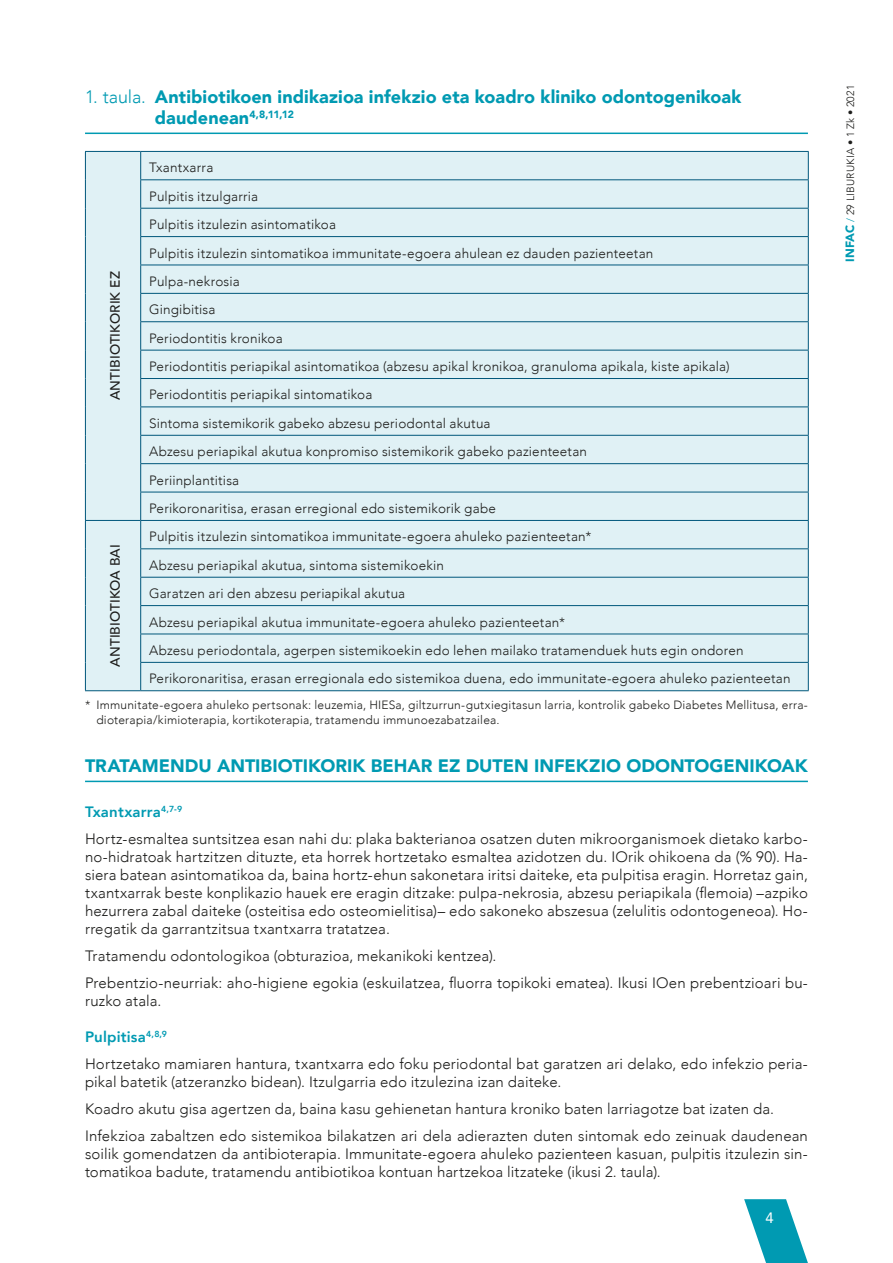
<style>
.page{position:relative;width:893px;height:1263px;background:#fff}
.page>*{position:absolute;margin:0;border:0;box-sizing:border-box;transform-origin:0 0}
.TABLA_FIGURA_titulo{font:900 18px/21px "Avenir";letter-spacing:.005em;color:#009ab2}
.Titulo2{font:900 18px "Avenir";color:#009ab2}
.Texto_general{font:300 15px/18px "Avenir";letter-spacing:.01em;color:#1d1d1b;text-align:justify}
.Titulo3{font:800 15px "Avenir";letter-spacing:.01em;color:#009ab2}
.t1{font:15px "Avenir";color:#fff}
.TABLA_texto{font:300 13.5px "Avenir";letter-spacing:.015em;color:#1d1d1b}
.TABLA_texto-2{font:500 13.5px "Avenir";letter-spacing:.01em;color:#1d1d1b}
.Texto_general-2{font:300 12px/15px "Avenir";letter-spacing:.02em;color:#1d1d1b}
.t2{font:300 10.5px "Avenir";letter-spacing:.02em;color:#1d1d1b}
.s1{font-weight:300}
.s2{font-weight:900;font-size:12px;color:#009ab2}
.s3{color:#009ab2}
</style>
<div class="page">
<hr style="left:85px;top:133px;width:723px;height:1px;background:#009ab2">
<hr style="left:85px;top:781px;width:723px;height:1px;background:#009ab2">
<div style="left:86px;top:152px;width:722px;height:538px;background:#e0f1f5"></div>
<hr style="left:85px;top:151px;width:56px;height:1px;background:#00577b">
<hr style="left:141px;top:151px;width:668px;height:1px;background:#00577b">
<hr style="left:140px;top:179px;width:669px;height:1px;background:#00577b">
<hr style="left:140px;top:208px;width:669px;height:1px;background:#00577b">
<hr style="left:140px;top:236px;width:669px;height:1px;background:#00577b">
<hr style="left:140px;top:265px;width:669px;height:1px;background:#00577b">
<hr style="left:140px;top:293px;width:669px;height:1px;background:#00577b">
<hr style="left:140px;top:321px;width:669px;height:1px;background:#00577b">
<hr style="left:140px;top:350px;width:669px;height:1px;background:#00577b">
<hr style="left:140px;top:378px;width:669px;height:1px;background:#00577b">
<hr style="left:140px;top:406px;width:669px;height:1px;background:#00577b">
<hr style="left:140px;top:435px;width:669px;height:1px;background:#00577b">
<hr style="left:140px;top:463px;width:669px;height:1px;background:#00577b">
<hr style="left:140px;top:492px;width:669px;height:1px;background:#00577b">
<hr style="left:85px;top:520px;width:56px;height:1px;background:#00577b">
<hr style="left:141px;top:520px;width:668px;height:1px;background:#00577b">
<hr style="left:140px;top:548px;width:669px;height:1px;background:#00577b">
<hr style="left:140px;top:577px;width:669px;height:1px;background:#00577b">
<hr style="left:140px;top:605px;width:669px;height:1px;background:#00577b">
<hr style="left:140px;top:634px;width:669px;height:1px;background:#00577b">
<svg style="left:85px;top:152px;width:1px;height:538px"></svg>
<hr style="left:140px;top:662px;width:669px;height:1px;background:#00577b">
<svg style="left:140px;top:152px;width:1px;height:538px"></svg>
<svg style="left:808px;top:152px;width:1px;height:538px"></svg>
<hr style="left:85px;top:690px;width:56px;height:1px;background:#00577b">
<hr style="left:141px;top:690px;width:668px;height:1px;background:#00577b">
<svg style="left:744px;top:1199px;width:64px;height:64px"></svg>
<p class="TABLA_FIGURA_titulo" style="left:155px;top:86px;width:588px;text-indent:-70px"><span class="s1">1. taula.</span> Antibiotikoen indikazioa infekzio eta koadro kliniko odontogenikoak daudenean<sup>4,8,11,12</sup></p>
<p class="TABLA_texto-2" style="left:103px;top:400px;width:130px;rotate:-90deg">ANTIBIOTIKORIK EZ</p>
<p class="TABLA_texto" style="left:149px;top:160px;width:66px">Txantxarra</p>
<p class="TABLA_texto" style="left:149px;top:188px;width:110px">Pulpitis itzulgarria</p>
<p class="TABLA_texto" style="left:149px;top:216px;width:188px">Pulpitis itzulezin asintomatikoa</p>
<p class="TABLA_texto" style="left:149px;top:245px;width:506px">Pulpitis itzulezin sintomatikoa immunitate-egoera ahulean ez dauden pazienteetan</p>
<p class="TABLA_texto" style="left:149px;top:273px;width:92px">Pulpa-nekrosia</p>
<p class="TABLA_texto" style="left:149px;top:302px;width:68px">Gingibitisa</p>
<p class="TABLA_texto" style="left:149px;top:330px;width:135px">Periodontitis kronikoa</p>
<p class="TABLA_texto" style="left:149px;top:358px;width:582px">Periodontitis periapikal asintomatikoa (abzesu apikal kronikoa, granuloma apikala, kiste apikala)</p>
<p class="TABLA_texto" style="left:149px;top:387px;width:225px">Periodontitis periapikal sintomatikoa</p>
<p class="TABLA_texto" style="left:149px;top:415px;width:343px">Sintoma sistemikorik gabeko abzesu periodontal akutua</p>
<p class="TABLA_texto" style="left:149px;top:444px;width:439px">Abzesu periapikal akutua konpromiso sistemikorik gabeko pazienteetan</p>
<p class="TABLA_texto" style="left:149px;top:472px;width:92px">Periinplantitisa</p>
<p class="TABLA_texto" style="left:149px;top:500px;width:348px">Perikoronaritisa, erasan erregional edo sistemikorik gabe</p>
<p class="TABLA_texto" style="left:149px;top:529px;width:444px">Pulpitis itzulezin sintomatikoa immunitate-egoera ahuleko pazienteetan*</p>
<p class="TABLA_texto" style="left:149px;top:557px;width:296px">Abzesu periapikal akutua, sintoma sistemikoekin</p>
<p class="TABLA_texto" style="left:149px;top:585px;width:258px">Garatzen ari den abzesu periapikal akutua</p>
<p class="TABLA_texto" style="left:149px;top:614px;width:417px">Abzesu periapikal akutua immunitate-egoera ahuleko pazienteetan*</p>
<p class="TABLA_texto" style="left:149px;top:642px;width:596px">Abzesu periodontala, agerpen sistemikoekin edo lehen mailako tratamenduek huts egin ondoren</p>
<p class="TABLA_texto" style="left:149px;top:671px;width:643px">Perikoronaritisa, erasan erregionala edo sistemikoa duena, edo immunitate-egoera ahuleko pazienteetan</p>
<p class="Texto_general-2" style="left:96px;top:697px;width:713px;text-indent:-11px">* Immunitate-egoera ahuleko pertsonak: leuzemia, HIESa, giltzurrun-gutxiegitasun larria, kontrolik gabeko Diabetes Mellitusa, erra&shy;dioterapia/kimioterapia, kortikoterapia, tratamendu immunoezabatzailea.</p>
<p class="Titulo2" style="left:85px;top:750px;width:724px">TRATAMENDU ANTIBIOTIKORIK BEHAR EZ DUTEN INFEKZIO ODONTOGENIKOAK</p>
<p class="Titulo3" style="left:85px;top:800px;width:99px">Txantxarra<sup>4,7-9</sup></p>
<p class="Texto_general" style="left:85px;top:830px;width:724px">Hortz-esmaltea suntsitzea esan nahi du: plaka bakterianoa osatzen duten mikroorganismoek dietako karbo&shy;no-hidratoak hartzitzen dituzte, eta horrek hortzetako esmaltea azidotzen du. IOrik ohikoena da (% 90). Ha&shy;siera batean asintomatikoa da, baina hortz-ehun sakonetara iritsi daiteke, eta pulpitisa eragin. Horretaz gain, txantxarrak beste konplikazio hauek ere eragin ditzake: pulpa-nekrosia, abzesu periapikala (flemoia) –azpiko hezurrera zabal daiteke (osteitisa edo osteomielitisa)– edo sakoneko abszesua (zelulitis odontogeneoa). Ho&shy;rregatik da garrantzitsua txantxarra tratatzea.</p>
<p class="Texto_general" style="left:85px;top:947px;width:413px">Tratamendu odontologikoa (obturazioa, mekanikoki kentzea).</p>
<p class="Texto_general" style="left:85px;top:974px;width:724px">Prebentzio-neurriak: aho-higiene egokia (eskuilatzea, fluorra topikoki ematea). Ikusi IOen prebentzioari bu&shy;ruzko atala.</p>
<p class="Titulo3" style="left:85px;top:1025px;width:84px">Pulpitisa<sup>4,8,9</sup></p>
<p class="Texto_general" style="left:85px;top:1055px;width:724px">Hortzetako mamiaren hantura, txantxarra edo foku periodontal bat garatzen ari delako, edo infekzio peria&shy;pikal batetik (atzeranzko bidean). Itzulgarria edo itzulezina izan daiteke.</p>
<p class="Texto_general" style="left:85px;top:1100px;width:690px">Koadro akutu gisa agertzen da, baina kasu gehienetan hantura kroniko baten larriagotze bat izaten da.</p>
<p class="Texto_general" style="left:85px;top:1127px;width:724px">Infekzioa zabaltzen edo sistemikoa bilakatzen ari dela adierazten duten sintomak edo zeinuak daudenean soilik gomendatzen da antibioterapia. Immunitate-egoera ahuleko pazienteen kasuan, pulpitis itzulezin sin&shy;tomatikoa badute, tratamendu antibiotikoa kontuan hartzekoa litzateke (ikusi 2. taula).</p>
<p class="t1" style="left:765px;top:1206px;width:10px">4</p>
<p class="TABLA_texto-2" style="left:103px;top:667px;width:124px;rotate:-90deg">ANTIBIOTIKOA BAI</p>
<p class="t2" style="left:844px;top:262px;width:179px;rotate:-90deg"><span class="s2">INFAC</span> <span class="s3">/</span> 29 LIBURUKIA • 1 Zk • 2021</p>
</div>
